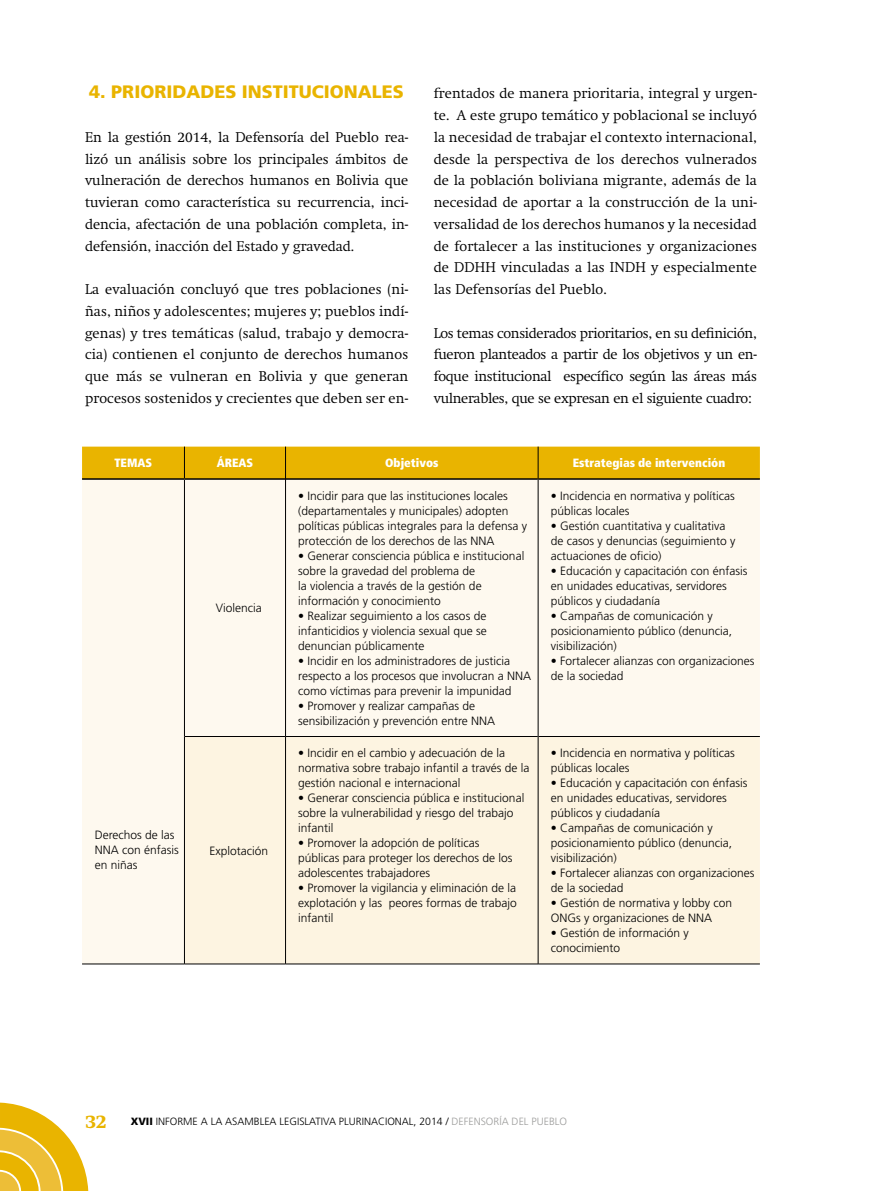
<style>
.page{position:relative;width:893px;height:1191px;background:#fff}
.page>*{position:absolute;margin:0;border:0;box-sizing:border-box;transform-origin:0 0}
.t1{font:900 18px "Frutiger";color:#e9b400}
.t2{font:800 18px "Swift";color:#e9b400}
.t3{font:300 13.95px/21.8px "Swift";letter-spacing:.005em;color:#000;text-align:justify}
.t4{font:300 12px/15px "Frutiger";color:#000}
.t5{font:900 condensed 12px "Frutiger LT Std";color:#fff}
.t6{font:300 10.5px "Frutiger";color:#000}
.s1{font-weight:900}
.s2{color:#9d9d9c}
</style>
<div class="page">
<svg style="left:0;top:1102px;width:88px;height:89px"></svg>
<div style="left:82px;top:446px;width:678px;height:32px;background:#e9b400"></div>
<div style="left:82px;top:480px;width:678px;height:483px;background:#fef9ef"></div>
<div style="left:185px;top:737px;width:575px;height:226px;background:#fdf4e1"></div>
<hr style="left:184px;top:478px;width:101px;height:2px;background:#000">
<hr style="left:286px;top:478px;width:252px;height:2px;background:#000">
<hr style="left:538px;top:478px;width:222px;height:2px;background:#000">
<hr style="left:286px;top:736px;width:252px;height:1px;background:#000">
<hr style="left:538px;top:736px;width:222px;height:1px;background:#000">
<hr style="left:286px;top:963px;width:252px;height:1px;background:#000">
<hr style="left:538px;top:963px;width:222px;height:1px;background:#000">
<hr style="left:184px;top:446px;width:1px;height:32px;background:#000">
<hr style="left:285px;top:446px;width:1px;height:33px;background:#000">
<hr style="left:538px;top:446px;width:1px;height:33px;background:#000">
<hr style="left:285px;top:479px;width:1px;height:257px;background:#000">
<hr style="left:538px;top:479px;width:1px;height:257px;background:#000">
<hr style="left:82px;top:478px;width:102px;height:2px;background:#000">
<hr style="left:184px;top:480px;width:1px;height:256px;background:#000">
<hr style="left:82px;top:963px;width:102px;height:1px;background:#000">
<hr style="left:185px;top:736px;width:101px;height:1px;background:#000">
<hr style="left:184px;top:963px;width:102px;height:1px;background:#000">
<hr style="left:184px;top:736px;width:1px;height:227px;background:#000">
<hr style="left:285px;top:736px;width:1px;height:227px;background:#000">
<hr style="left:538px;top:736px;width:1px;height:227px;background:#000">
<h1 class="t1" style="left:89px;top:81px;width:316px">4. PRIORIDADES INSTITUCIONALES</h1>
<p class="t3" style="left:85px;top:126px;width:325px">En la gestión 2014, la Defensoría del Pueblo rea&shy;lizó un análisis sobre los principales ámbitos de vulneración de derechos humanos en Bolivia que tuvieran como característica su recurrencia, inci&shy;dencia, afectación de una población completa, in&shy;defensión, inacción del Estado y gravedad.</p>
<p class="t3" style="left:85px;top:278px;width:325px">La evaluación concluyó que tres poblaciones (ni&shy;ñas, niños y adolescentes; mujeres y; pueblos indí&shy;genas) y tres temáticas (salud, trabajo y democra&shy;cia) contienen el conjunto de derechos humanos que más se vulneran en Bolivia y que generan procesos sostenidos y crecientes que deben ser en-</p>
<p class="t3" style="left:434px;top:83px;width:325px">frentados de manera prioritaria, integral y urgen&shy;te. A este grupo temático y poblacional se incluyó la necesidad de trabajar el contexto internacional, desde la perspectiva de los derechos vulnerados de la población boliviana migrante, además de la necesidad de aportar a la construcción de la uni&shy;versalidad de los derechos humanos y la necesidad de fortalecer a las instituciones y organizaciones de DDHH vinculadas a las INDH y especialmente las Defensorías del Pueblo.</p>
<p class="t3" style="left:434px;top:322px;width:325px">Los temas considerados prioritarios, en su definición, fueron planteados a partir de los objetivos y un en&shy;foque institucional específico según las áreas más vulnerables, que se expresan en el siguiente cuadro:</p>
<p class="t5" style="left:114px;top:456px;width:39px">TEMAS</p>
<p class="t5" style="left:217px;top:456px;width:38px">ÁREAS</p>
<p class="t5" style="left:385px;top:456px;width:55px">Objetivos</p>
<p class="t5" style="left:573px;top:456px;width:154px">Estrategias de intervención</p>
<p class="t4" style="left:95px;top:827px;width:86px">Derechos de las<br>NNA con énfasis en niñas</p>
<p class="t4" style="left:216px;top:601px;width:48px">Violencia</p>
<p class="t4" style="left:209px;top:843px;width:60px">Explotación</p>
<p class="t4" style="left:298px;top:488px;width:230px">• Incidir para que las instituciones locales (departamentales y municipales) adopten políticas públicas integrales para la defensa y protección de los derechos de las NNA</p>
<p class="t4" style="left:298px;top:548px;width:228px">• Generar consciencia pública e institucional sobre la gravedad del problema de<br>la violencia a través de la gestión de información y conocimiento</p>
<p class="t4" style="left:298px;top:608px;width:190px;text-align:justify">• Realizar seguimiento a los casos de infanticidios y violencia sexual que se denuncian públicamente</p>
<p class="t4" style="left:298px;top:653px;width:234px">• Incidir en los administradores de justicia respecto a los procesos que involucran a NNA como víctimas para prevenir la impunidad</p>
<p class="t4" style="left:298px;top:698px;width:198px">• Promover y realizar campañas de sensibilización y prevención entre NNA</p>
<p class="t4" style="left:298px;top:745px;width:233px">• Incidir en el cambio y adecuación de la normativa sobre trabajo infantil a través de la gestión nacional e internacional</p>
<p class="t4" style="left:298px;top:790px;width:228px">• Generar consciencia pública e institucional sobre la vulnerabilidad y riesgo del trabajo infantil</p>
<p class="t4" style="left:298px;top:835px;width:216px">• Promover la adopción de políticas públicas para proteger los derechos de los adolescentes trabajadores</p>
<p class="t4" style="left:298px;top:880px;width:220px;text-align:justify">• Promover la vigilancia y eliminación de la explotación y las peores formas de trabajo infantil</p>
<p class="t4" style="left:551px;top:488px;width:185px">• Incidencia en normativa y políticas públicas locales</p>
<p class="t4" style="left:551px;top:518px;width:186px">• Gestión cuantitativa y cualitativa de casos y denuncias (seguimiento y actuaciones de oficio)</p>
<p class="t4" style="left:551px;top:563px;width:198px">• Educación y capacitación con énfasis en unidades educativas, servidores públicos y ciudadanía</p>
<p class="t4" style="left:551px;top:608px;width:183px">• Campañas de comunicación y posicionamiento público (denuncia, visibilización)</p>
<p class="t4" style="left:551px;top:653px;width:205px">• Fortalecer alianzas con organizaciones de la sociedad</p>
<p class="t4" style="left:551px;top:745px;width:185px">• Incidencia en normativa y políticas públicas locales</p>
<p class="t4" style="left:551px;top:775px;width:198px">• Educación y capacitación con énfasis en unidades educativas, servidores públicos y ciudadanía</p>
<p class="t4" style="left:551px;top:820px;width:183px">• Campañas de comunicación y posicionamiento público (denuncia, visibilización)</p>
<p class="t4" style="left:551px;top:865px;width:205px">• Fortalecer alianzas con organizaciones de la sociedad</p>
<p class="t4" style="left:551px;top:895px;width:183px">• Gestión de normativa y lobby con<br>ONGs y organizaciones de NNA</p>
<p class="t4" style="left:551px;top:925px;width:140px">• Gestión de información y conocimiento</p>
<h1 class="t2" style="left:85px;top:1110px;width:23px">32</h1>
<p class="t6" style="left:131px;top:1115px;width:438px"><span class="s1">XVII</span> INFORME A LA ASAMBLEA LEGISLATIVA PLURINACIONAL, 2014 / <span class="s2">DEFENSORÍA DEL PUEBLO</span></p>
</div>
